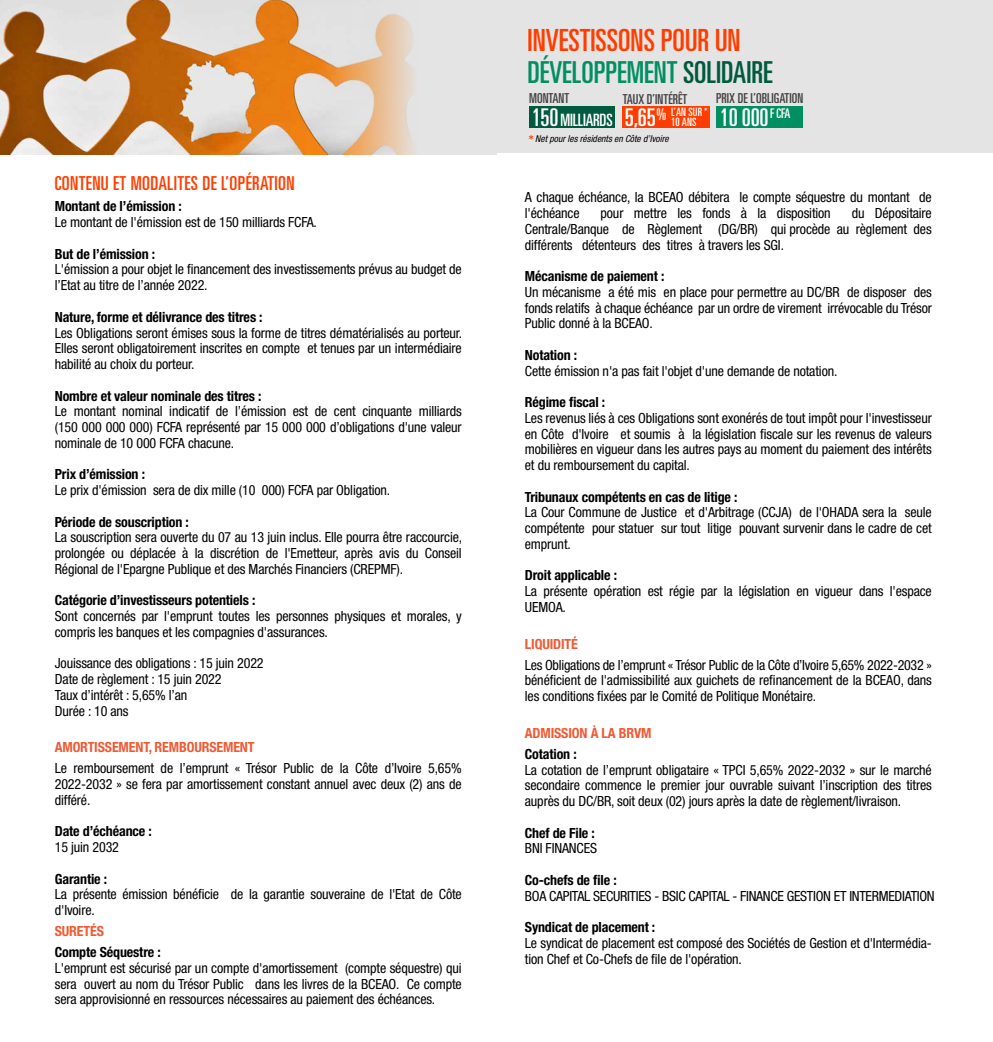
<style>
.page{position:relative;width:993px;height:1042px;background:#fff}
.page>*{position:absolute;margin:0;border:0;box-sizing:border-box;transform-origin:0 0}
.t1{font:ultra-condensed 30.62px "Univers LT Std";color:#fe3e00}
.t2{font:ultra-condensed 30.28px "Univers LT Std";color:#018f62}
.t3{font:ultra-condensed 24.32px "Univers LT Std";color:#fff}
.t4{font:ultra-condensed 19.25px "Univers LT Std";letter-spacing:.02em;color:#fe3e00}
.t5{font:ultra-condensed 16.97px "Univers LT Std";letter-spacing:-.01em;color:#fff}
.t6{font:condensed 14px/15.8px "Helvetica Neue LT Std";letter-spacing:-.01em;color:#000;text-align:justify}
.t7{font:700 condensed 14px "Helvetica Neue LT Std";letter-spacing:-.01em;color:#000}
.t8{font:700 condensed 14px "Helvetica Neue LT Std";letter-spacing:-.01em;color:#ee5b34}
.t9{font:ultra-condensed 13.65px "Univers LT Std";letter-spacing:.005em;color:#424242}
.t10{font:ultra-condensed 11.55px/10.2px "Univers LT Std";letter-spacing:.01em;color:#fff}
.t11{font:italic condensed 9.45px "Helvetica Neue LT Std";color:#000}
.s1{color:#005a3d}
.s2{font-size:24.32px}
.s3{font-size:16.1px}
.s4{font-family:"Univers LT Std";font-style:normal;font-stretch:ultra-condensed;font-size:16.62px;color:#fe3e00}
</style>
<div class="page">
<div style="left:0;top:0;width:992px;height:154px;background:#e5e4e4"></div>
<img style="left:0;top:0;width:300px;height:155px">
<svg style="left:300px;top:10px;width:196px;height:145px"></svg>
<div style="left:529px;top:106px;width:86px;height:21px;background:#005a3d"></div>
<div style="left:716px;top:106px;width:86px;height:22px;background:#018f62"></div>
<div style="left:622px;top:106px;width:87px;height:22px;background:#fe3e00"></div>
<h3 class="t4" style="left:55px;top:173px;width:241px">CONTENU ET MODALITES DE L’OPÉRATION</h3>
<p class="t7" style="left:55px;top:198px;width:128px">Montant de l’émission :</p>
<p class="t6" style="left:55px;top:214px;width:263px">Le montant de l'émission est de 150 milliards FCFA.</p>
<p class="t7" style="left:55px;top:245px;width:102px">But de l’émission :</p>
<p class="t6" style="left:55px;top:262px;width:408px">L'émission a pour objet le financement des investissements prévus au budget de l’Etat au titre de l’année 2022.</p>
<p class="t7" style="left:55px;top:308px;width:209px">Nature, forme et délivrance des titres :</p>
<p class="t6" style="left:55px;top:325px;width:409px">Les Obligations seront émises sous la forme de titres dématérialisés au porteur.<br>Elles seront obligatoirement inscrites en compte et tenues par un intermédiaire habilité au choix du porteur.</p>
<p class="t7" style="left:55px;top:387px;width:208px">Nombre et valeur nominale des titres :</p>
<p class="t6" style="left:55px;top:403px;width:408px">Le montant nominal indicatif de l’émission est de cent cinquante milliards (150 000 000 000) FCFA représenté par 15 000 000 d’obligations d'une valeur nominale de 10 000 FCFA chacune.</p>
<p class="t7" style="left:55px;top:466px;width:92px">Prix d’émission :</p>
<p class="t6" style="left:55px;top:482px;width:337px">Le prix d'émission sera de dix mille (10 000) FCFA par Obligation.</p>
<p class="t7" style="left:55px;top:513px;width:136px">Période de souscription :</p>
<p class="t6" style="left:55px;top:529px;width:409px">La souscription sera ouverte du 07 au 13 juin inclus. Elle pourra être raccourcie, prolongée ou déplacée à la discrétion de l'Emetteur, après avis du Conseil Régional de l'Epargne Publique et des Marchés Financiers (CREPMF).</p>
<p class="t7" style="left:55px;top:592px;width:202px">Catégorie d’investisseurs potentiels :</p>
<p class="t6" style="left:55px;top:608px;width:408px">Sont concernés par l'emprunt toutes les personnes physiques et morales, y compris les banques et les compagnies d'assurances.</p>
<p class="t6" style="left:55px;top:655px;width:210px;text-align:left">Jouissance des obligations : 15 juin 2022<br>Date de règlement : 15 juin 2022<br>Taux d’intérêt : 5,65% l’an<br>Durée : 10 ans</p>
<p class="t8" style="left:55px;top:739px;width:201px">AMORTISSEMENT, REMBOURSEMENT</p>
<p class="t6" style="left:55px;top:760px;width:408px">Le remboursement de l’emprunt « Trésor Public de la Côte d’Ivoire 5,65% 2022-2032 » se fera par amortissement constant annuel avec deux (2) ans de différé.</p>
<p class="t7" style="left:55px;top:823px;width:99px">Date d’échéance :</p>
<p class="t6" style="left:55px;top:839px;width:66px">15 juin 2032</p>
<p class="t7" style="left:55px;top:870px;width:54px">Garantie :</p>
<p class="t6" style="left:55px;top:886px;width:408px">La présente émission bénéficie de la garantie souveraine de l'Etat de Côte d'Ivoire.</p>
<p class="t8" style="left:55px;top:922px;width:51px">SURETÉS</p>
<p class="t7" style="left:55px;top:943px;width:107px">Compte Séquestre :</p>
<p class="t6" style="left:55px;top:960px;width:408px">L'emprunt est sécurisé par un compte d'amortissement (compte séquestre) qui sera ouvert au nom du Trésor Public dans les livres de la BCEAO. Ce compte sera approvisionné en ressources nécessaires au paiement des échéances.</p>
<h1 class="t1" style="left:527px;top:22px;width:214px">INVESTISSONS POUR UN</h1>
<h2 class="t2" style="left:527px;top:55px;width:247px">DÉVELOPPEMENT <span class="s1">SOLIDAIRE</span></h2>
<p class="t9" style="left:529px;top:90px;width:42px">MONTANT</p>
<p class="t5" style="left:531px;top:110px;width:82px"><span class="s2">150</span>MILLIARDS</p>
<p class="t9" style="left:622px;top:91px;width:66px">TAUX D’INTÉRÊT</p>
<p class="t10" style="left:671px;top:107px;width:38px;text-indent:-46px"><span class="s2">5,65</span><span class="s3">%</span> L’AN SUR *<br>10 ANS</p>
<p class="t11" style="left:528px;top:133px;width:141px"><span class="s4">*</span> Net pour les résidents en Côte d’Ivoire</p>
<p class="t9" style="left:716px;top:90px;width:89px">PRIX DE L’OBLIGATION</p>
<h3 class="t3" style="left:719px;top:103px;width:72px">10 000<sup>F</sup> <sup>CFA</sup></h3>
<p class="t6" style="left:524px;top:189px;width:408px">A chaque échéance, la BCEAO débitera le compte séquestre du montant de l'échéance</p>
<p class="t6" style="left:524px;top:205px;width:408px;text-indent:327px">du Dépositaire Centrale/Banque de Règlement (DG/BR) qui procède au règlement des différents détenteurs des titres à travers les SGI.</p>
<p class="t7" style="left:524px;top:268px;width:141px">Mécanisme de paiement :</p>
<p class="t6" style="left:524px;top:284px;width:408px">Un mécanisme a été mis en place pour permettre au DC/BR de disposer des fonds relatifs à chaque échéance par un ordre de virement irrévocable du Trésor Public donné à la BCEAO.</p>
<p class="t7" style="left:524px;top:346px;width:54px">Notation :</p>
<p class="t6" style="left:524px;top:363px;width:314px">Cette émission n'a pas fait l'objet d'une demande de notation.</p>
<p class="t7" style="left:524px;top:394px;width:82px">Régime fiscal :</p>
<p class="t6" style="left:524px;top:410px;width:408px">Les revenus liés à ces Obligations sont exonérés de tout impôt pour l'investisseur en Côte d'Ivoire et soumis à la législation fiscale sur les revenus de valeurs mobilières en vigueur dans les autres pays au moment du paiement des intérêts et du remboursement du capital.</p>
<p class="t7" style="left:524px;top:488px;width:214px">Tribunaux compétents en cas de litige :</p>
<p class="t6" style="left:524px;top:504px;width:408px">La Cour Commune de Justice et d'Arbitrage (CCJA) de l'OHADA sera la seule compétente pour statuer sur tout litige pouvant survenir dans le cadre de cet emprunt.</p>
<p class="t7" style="left:524px;top:567px;width:94px">Droit applicable :</p>
<p class="t6" style="left:524px;top:583px;width:408px">La présente opération est régie par la législation en vigueur dans l'espace<br>UEMOA.</p>
<p class="t8" style="left:524px;top:635px;width:55px">LIQUIDITÉ</p>
<p class="t6" style="left:524px;top:657px;width:408px">Les Obligations de l’emprunt « Trésor Public de la Côte d’Ivoire 5,65% 2022-2032 » bénéficient de l'admissibilité aux guichets de refinancement de la BCEAO, dans les conditions fixées par le Comité de Politique Monétaire.</p>
<p class="t8" style="left:524px;top:724px;width:128px">ADMISSION À LA BRVM</p>
<p class="t7" style="left:524px;top:745px;width:53px">Cotation :</p>
<p class="t6" style="left:524px;top:762px;width:408px">La cotation de l’emprunt obligataire « TPCI 5,65% 2022-2032 » sur le marché secondaire commence le premier jour ouvrable suivant l’inscription des titres auprès du DC/BR, soit deux (02) jours après la date de règlement/livraison.</p>
<p class="t7" style="left:524px;top:824px;width:71px">Chef de File :</p>
<p class="t6" style="left:524px;top:840px;width:74px">BNI FINANCES</p>
<p class="t7" style="left:524px;top:871px;width:93px">Co-chefs de file :</p>
<p class="t6" style="left:524px;top:888px;width:411px">BOA CAPITAL SECURITIES - BSIC CAPITAL - FINANCE GESTION ET INTERMEDIATION</p>
<p class="t7" style="left:524px;top:919px;width:132px">Syndicat de placement :</p>
<p class="t6" style="left:524px;top:935px;width:408px">Le syndicat de placement est composé des Sociétés de Gestion et d'Intermédia&shy;tion Chef et Co-Chefs de file de l'opération.</p>
<p class="t6" style="left:600px;top:205px;width:232px">pour mettre les fonds à la disposition</p>
</div>
